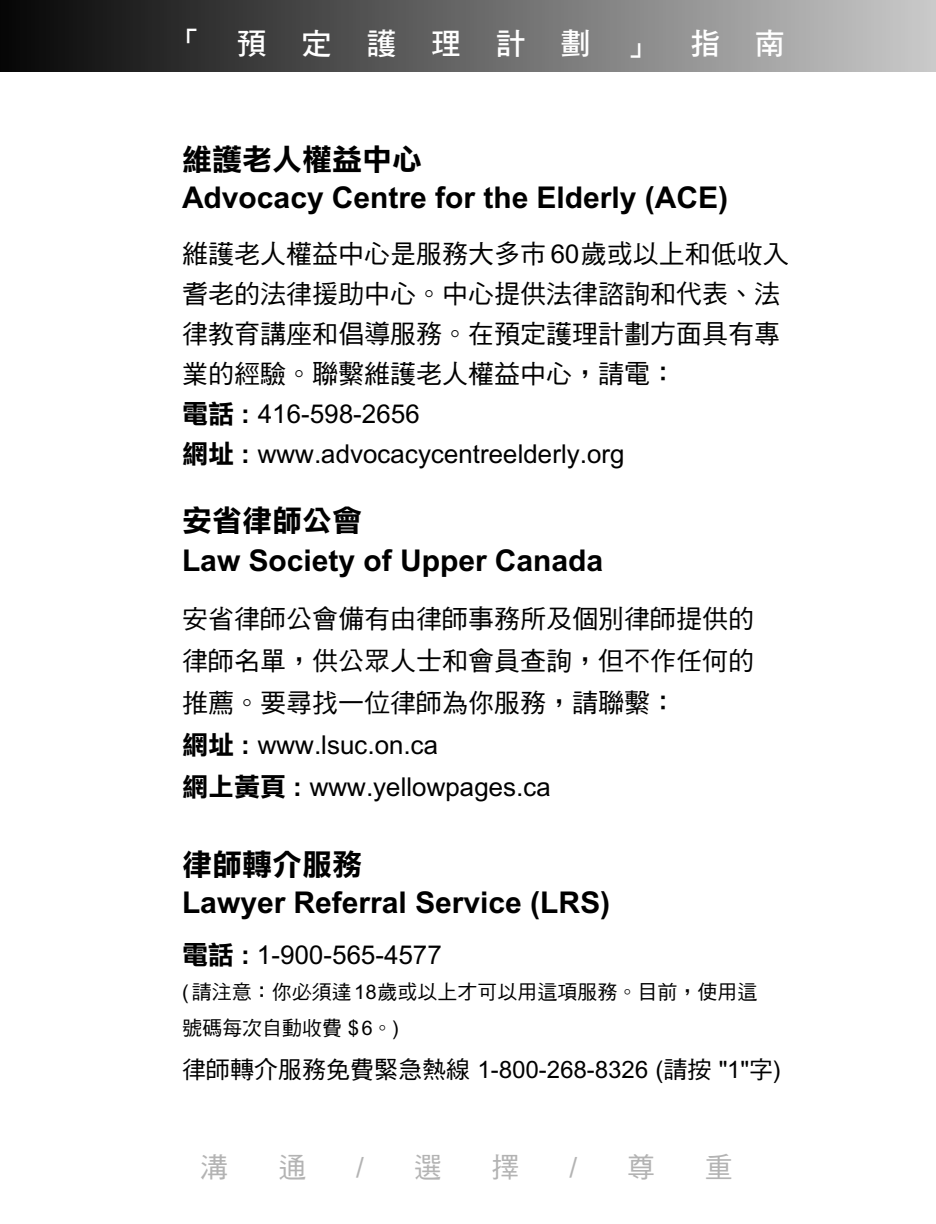
<style>
.page{position:relative;width:936px;height:1224px;background:#fff}
.page>*{position:absolute;margin:0;border:0;box-sizing:border-box;transform-origin:0 0}
.t1{font:30px/38px "DF Li Hei Bd HK BF";color:#000}
.t2{font:30px "DF Hei Bd HK BF";letter-spacing:1.16em;color:#fff}
.t3{font:28px "DF Hei Md HK BF";color:#b3b3b3}
.t4{font:26px/40px "DF Hei Md HK BF";color:#000}
.t5{font:24px "DF Hei Md HK BF";color:#000}
.t6{font:20px/35.6px "DF Hei Md HK BF";color:#000}
.s1{font-family:"DF Li Hei Bd HK BF"}
</style>
<div class="page">
<div style="left:0;top:0;width:936px;height:72px;background:linear-gradient(to right,#050505,#cacaca)"></div>
<p class="t2" style="left:172px;top:28px;width:614px">「預定護理計劃」指南</p>
<p class="t1" style="left:182px;top:141px;width:548px">維護老人權益中心<br>Advocacy Centre for the Elderly (ACE)</p>
<p class="t4" style="left:182px;top:234px;width:608px">維護老人權益中心是服務大多市 60歲或以上和低收入耆老的法律援助中心。中心提供法律諮詢和代表、法律教育講座和倡導服務。在預定護理計劃方面具有專業的經驗。聯繫維護老人權益中心，請電：<br><span class="s1">電話 :</span> 416-598-2656<br><span class="s1">網址 :</span> www.advocacycentreelderly.org</p>
<p class="t1" style="left:182px;top:502px;width:423px;line-height:40px">安省律師公會<br>Law Society of Upper Canada</p>
<p class="t4" style="left:182px;top:599px;width:573px;line-height:42px">安省律師公會備有由律師事務所及個別律師提供的律師名單，供公眾人士和會員查詢，但不作任何的推薦。要尋找一位律師為你服務，請聯繫：<br><span class="s1">網址 :</span> www.lsuc.on.ca<br><span class="s1">網上黃頁 :</span> www.yellowpages.ca</p>
<p class="t1" style="left:182px;top:846px;width:430px">律師轉介服務<br>Lawyer Referral Service (LRS)</p>
<p class="t4" style="left:182px;top:936px;width:261px"><span class="s1">電話 :</span> 1-900-565-4577</p>
<p class="t6" style="left:182px;top:975px;width:577px">( 請注意：你必須達18歲或以上才可以用這項服務。目前，使用這號碼每次自動收費 $6。)</p>
<p class="t5" style="left:182px;top:1057px;width:601px">律師轉介服務免費緊急熱線 1-800-268-8326 (請按 "1"字)</p>
<p class="t3" style="left:201px;top:1152px;width:29px">溝</p>
<p class="t3" style="left:278px;top:1152px;width:29px">通</p>
<p class="t3" style="left:356px;top:1152px;width:9px">/</p>
<p class="t3" style="left:414px;top:1152px;width:29px">選</p>
<p class="t3" style="left:492px;top:1152px;width:29px">擇</p>
<p class="t3" style="left:569px;top:1152px;width:9px">/</p>
<p class="t3" style="left:627px;top:1152px;width:29px">尊</p>
<p class="t3" style="left:705px;top:1152px;width:29px">重</p>
</div>
